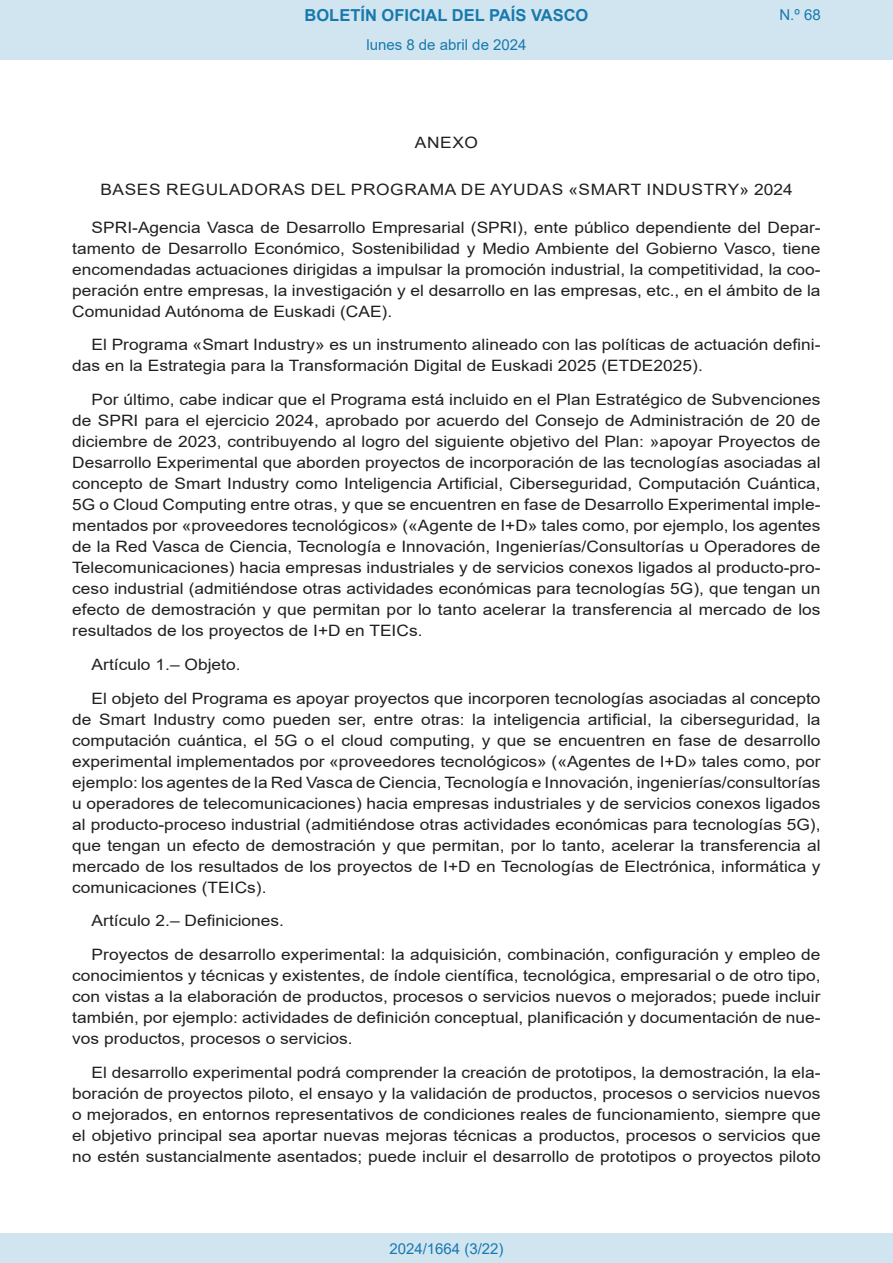
<style>
.page{position:relative;width:893px;height:1263px;background:#fff}
.page>*{position:absolute;margin:0;border:0;box-sizing:border-box;transform-origin:0 0}
.t1{font:700 16.5px "Arial";color:#1879ad}
.BOPVDetalle{font:15.6px/21px "Arial";color:#231f20;text-align:justify;scale:1.11 1}
.BOPVClave{font:15.6px "Arial";letter-spacing:.035em;color:#231f20;scale:1.11 1}
.Paginacion_Centro{font:15px "Arial";color:#1879ad}
</style>
<div class="page">
<div style="left:0;top:0;width:893px;height:60px;background:#d0e5f0"></div>
<div style="left:0;top:1233px;width:893px;height:30px;background:#d0e5f0"></div>
<p class="t1" style="left:305px;top:3px;width:285px">BOLETÍN OFICIAL DEL PAÍS VASCO</p>
<p class="Paginacion_Centro" style="left:366px;top:35px;width:162px">lunes 8 de abril de 2024</p>
<p class="Paginacion_Centro" style="left:779px;top:5px;width:43px">N.º 68</p>
<p class="BOPVClave" style="left:415px;top:132px;width:58px">ANEXO</p>
<p class="BOPVClave" style="left:100px;top:178px;width:625px">BASES REGULADORAS DEL PROGRAMA DE AYUDAS «SMART INDUSTRY» 2024</p>
<p class="BOPVDetalle" style="left:72px;top:217px;width:676px;text-indent:19px">SPRI-Agencia Vasca de Desarrollo Empresarial (SPRI), ente público dependiente del Depar&shy;tamento de Desarrollo Económico, Sostenibilidad y Medio Ambiente del Gobierno Vasco, tiene encomendadas actuaciones dirigidas a impulsar la promoción industrial, la competitividad, la coo&shy;peración entre empresas, la investigación y el desarrollo en las empresas, etc., en el ámbito de la Comunidad Autónoma de Euskadi (CAE).</p>
<p class="BOPVDetalle" style="left:72px;top:334px;width:676px;text-indent:19px">El Programa «Smart Industry» es un instrumento alineado con las políticas de actuación defini&shy;das en la Estrategia para la Transformación Digital de Euskadi 2025 (ETDE2025).</p>
<p class="BOPVDetalle" style="left:72px;top:389px;width:676px;text-indent:19px">Por último, cabe indicar que el Programa está incluido en el Plan Estratégico de Subvenciones de SPRI para el ejercicio 2024, aprobado por acuerdo del Consejo de Administración de 20 de diciembre de 2023, contribuyendo al logro del siguiente objetivo del Plan: »apoyar Proyectos de Desarrollo Experimental que aborden proyectos de incorporación de las tecnologías asociadas al concepto de Smart Industry como Inteligencia Artificial, Ciberseguridad, Computación Cuántica, 5G o Cloud Computing entre otras, y que se encuentren en fase de Desarrollo Experimental imple&shy;mentados por «proveedores tecnológicos» («Agente de I+D» tales como, por ejemplo, los agentes de la Red Vasca de Ciencia, Tecnología e Innovación, Ingenierías/Consultorías u Operadores de Telecomunicaciones) hacia empresas industriales y de servicios conexos ligados al producto-pro&shy;ceso industrial (admitiéndose otras actividades económicas para tecnologías 5G), que tengan un efecto de demostración y que permitan por lo tanto acelerar la transferencia al mercado de los resultados de los proyectos de I+D en TEICs.</p>
<p class="BOPVDetalle" style="left:92px;top:654px;width:136px">Artículo 1.– Objeto.</p>
<p class="BOPVDetalle" style="left:72px;top:688px;width:676px;text-indent:19px">El objeto del Programa es apoyar proyectos que incorporen tecnologías asociadas al concepto de Smart Industry como pueden ser, entre otras: la inteligencia artificial, la ciberseguridad, la computación cuántica, el 5G o el cloud computing, y que se encuentren en fase de desarrollo experimental implementados por «proveedores tecnológicos» («Agentes de I+D» tales como, por ejemplo: los agentes de la Red Vasca de Ciencia, Tecnología e Innovación, ingenierías/consultorías u operadores de telecomunicaciones) hacia empresas industriales y de servicios conexos ligados al producto-proceso industrial (admitiéndose otras actividades económicas para tecnologías 5G), que tengan un efecto de demostración y que permitan, por lo tanto, acelerar la transferencia al mercado de los resultados de los proyectos de I+D en Tecnologías de Electrónica, informática y comunicaciones (TEICs).</p>
<p class="BOPVDetalle" style="left:92px;top:910px;width:175px">Artículo 2.– Definiciones.</p>
<p class="BOPVDetalle" style="left:72px;top:944px;width:676px;text-indent:19px">Proyectos de desarrollo experimental: la adquisición, combinación, configuración y empleo de conocimientos y técnicas y existentes, de índole científica, tecnológica, empresarial o de otro tipo, con vistas a la elaboración de productos, procesos o servicios nuevos o mejorados; puede incluir también, por ejemplo: actividades de definición conceptual, planificación y documentación de nue&shy;vos productos, procesos o servicios.</p>
<p class="BOPVDetalle" style="left:72px;top:1062px;width:676px;text-indent:19px">El desarrollo experimental podrá comprender la creación de prototipos, la demostración, la ela&shy;boración de proyectos piloto, el ensayo y la validación de productos, procesos o servicios nuevos o mejorados, en entornos representativos de condiciones reales de funcionamiento, siempre que el objetivo principal sea aportar nuevas mejoras técnicas a productos, procesos o servicios que no estén sustancialmente asentados; puede incluir el desarrollo de prototipos o proyectos piloto</p>
<p class="Paginacion_Centro" style="left:389px;top:1238px;width:116px">2024/1664 (3/22)</p>
</div>
